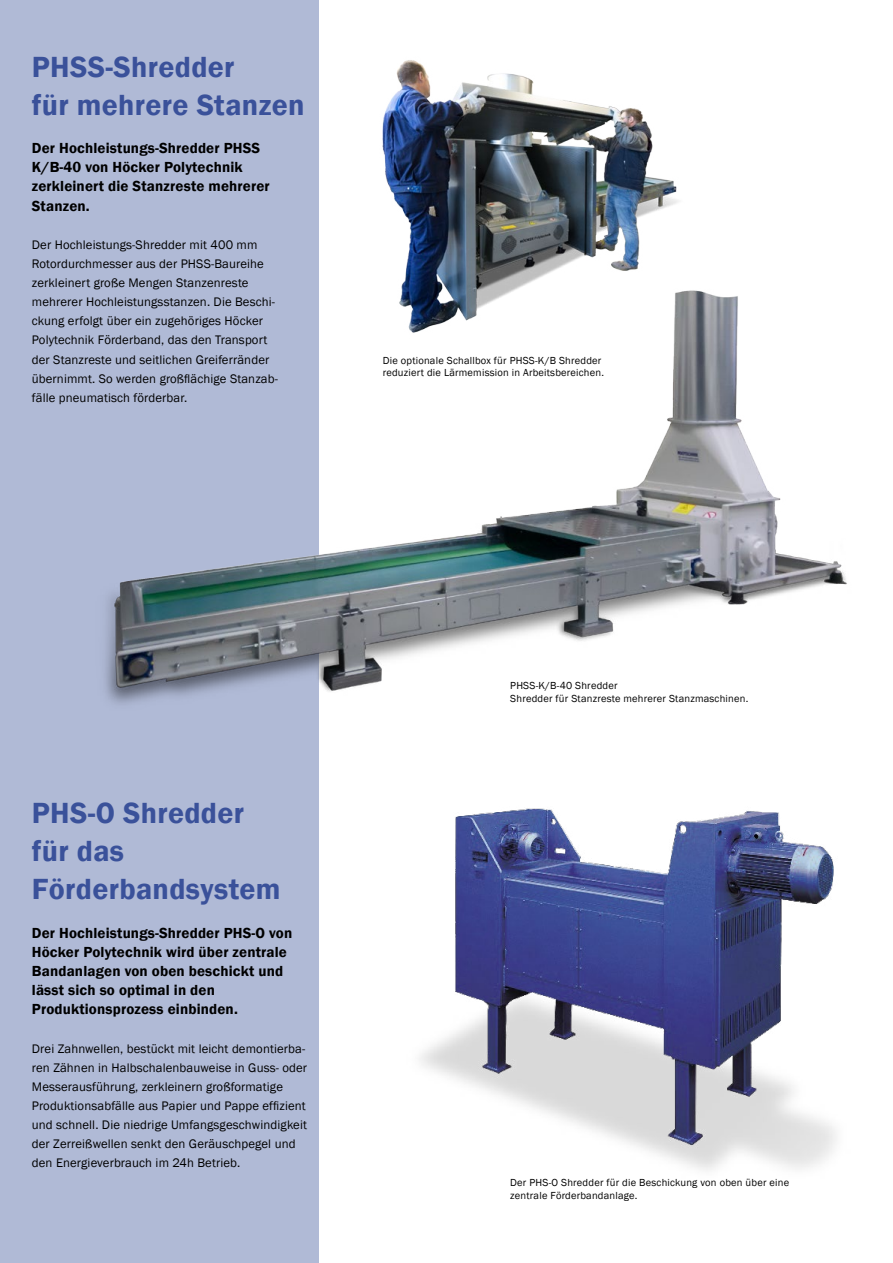
<style>
.page{position:relative;width:893px;height:1263px;background:#fff}
.page>*{position:absolute;margin:0;border:0;box-sizing:border-box;transform-origin:0 0}
.t1{font:600 30px/38.2px "Franklin Gothic";letter-spacing:.01em;color:#3a519a}
.t2{font:600 15px/19.2px "Franklin Gothic";letter-spacing:.01em;color:#000}
.t3{font:12.75px/19.2px "Franklin Gothic";letter-spacing:.01em;color:#000}
.t4{font:10.5px/12.8px "Franklin Gothic";letter-spacing:.02em;color:#000}
</style>
<div class="page">
<div style="left:0;top:0;width:319px;height:1263px;background:#b0bad6"></div>
<hr style="left:892px;top:0;width:1px;height:918px;background:#aaa">
<hr style="left:892px;top:918px;width:1px;height:345px;background:#aaa">
<img style="left:105px;top:213px;width:788px;height:514px">
<img style="left:419px;top:808px;width:418px;height:363px">
<img style="left:321px;top:60px;width:494px;height:284px">
<h1 class="t1" style="left:32px;top:48px;width:274px">PHSS-Shredder<br>für mehrere Stanzen</h1>
<p class="t2" style="left:32px;top:139px;width:239px">Der Hochleistungs-Shredder PHSS<br>K/B-40 von Höcker Polytechnik zerkleinert die Stanzreste mehrerer<br>Stanzen.</p>
<p class="t3" style="left:32px;top:235px;width:248px">Der Hochleistungs-Shredder mit 400 mm Rotordurchmesser aus der PHSS-Baureihe zerkleinert große Mengen Stanzenreste mehrerer Hochleistungsstanzen. Die Beschi&shy;ckung erfolgt über ein zugehöriges Höcker Polytechnik Förderband, das den Transport der Stanzreste und seitlichen Greiferränder übernimmt. So werden großflächige Stanzab&shy;fälle pneumatisch förderbar.</p>
<p class="t4" style="left:383px;top:354px;width:223px">Die optionale Schallbox für PHSS-K/B Shredder reduziert die Lärmemission in Arbeitsbereichen.</p>
<h1 class="t1" style="left:32px;top:794px;width:250px">PHS-O Shredder für das<br>Förderbandsystem</h1>
<p class="t2" style="left:32px;top:923px;width:262px">Der Hochleistungs-Shredder PHS-O von Höcker Polytechnik wird über zentrale Bandanlagen von oben beschickt und lässt sich so optimal in den Produktionsprozess einbinden.</p>
<p class="t3" style="left:32px;top:1039px;width:277px">Drei Zahnwellen, bestückt mit leicht demontierba&shy;ren Zähnen in Halbschalenbauweise in Guss- oder Messerausführung, zerkleinern großformatige Produktionsabfälle aus Papier und Pappe effizient und schnell. Die niedrige Umfangsgeschwindigkeit der Zerreißwellen senkt den Geräuschpegel und den Energieverbrauch im 24h Betrieb.</p>
<p class="t4" style="left:510px;top:679px;width:240px">PHSS-K/B-40 Shredder<br>Shredder für Stanzreste mehrerer Stanzmaschinen.</p>
<p class="t4" style="left:510px;top:1177px;width:280px">Der PHS-O Shredder für die Beschickung von oben über eine zentrale Förderbandanlage.</p>
</div>
